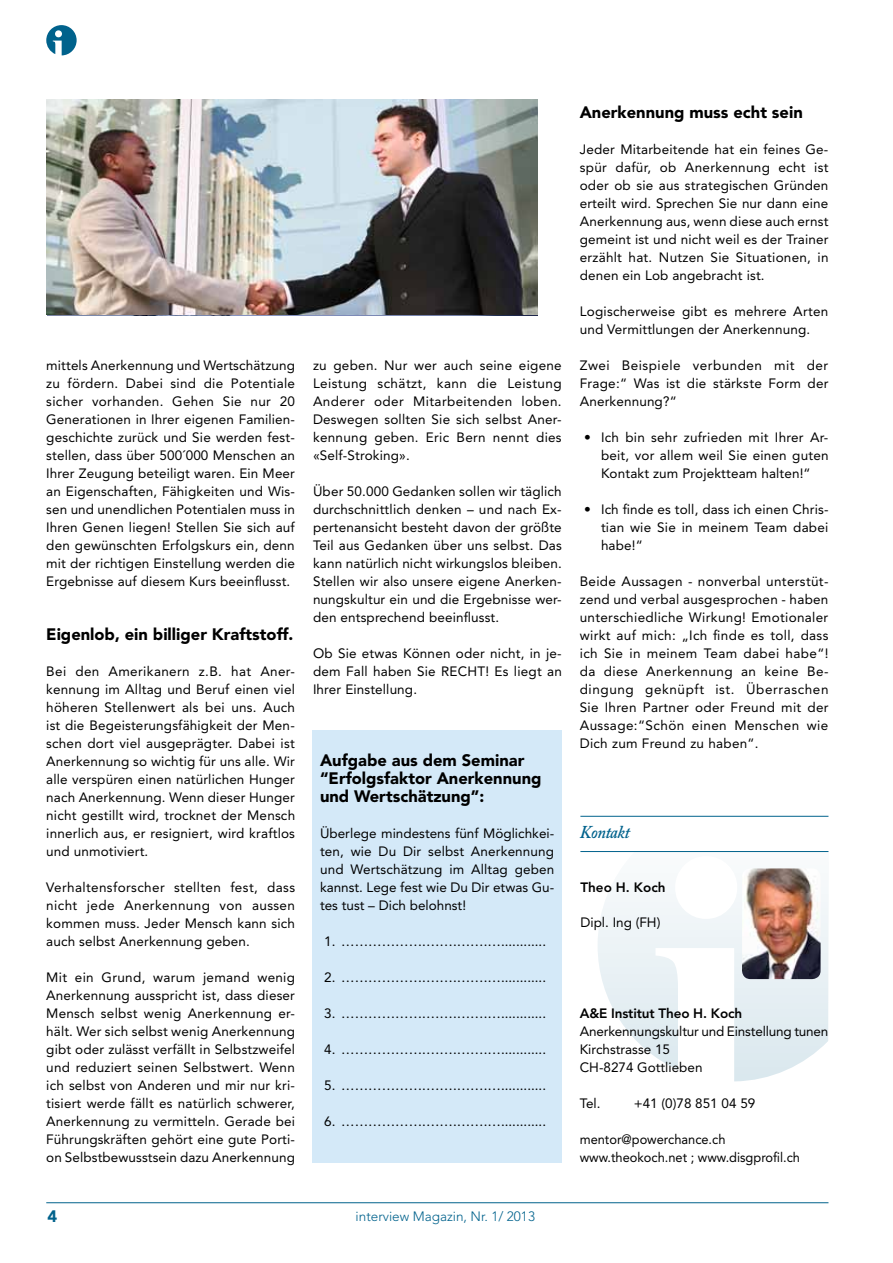
<style>
.page{position:relative;width:893px;height:1263px;background:#fff}
.page>*{position:absolute;margin:0;border:0;box-sizing:border-box;transform-origin:0 0}
.t1{font:italic 600 18px "Adobe Caslon Pro";letter-spacing:-.02em;color:#00628c;scale:.9 1}
.t2{font:900 16.5px/18px "Avenir LT Std";color:#000}
.t3{font:900 16.5px "Avenir LT Std";color:#00628c}
.t4{font:13.5px/18px "Avenir LT Std";letter-spacing:.01em;color:#000;text-align:justify}
.t5{font:13.5px/18px "Avenir LT Std";letter-spacing:-.01em;color:#000}
.t6{font:13.5px/18px "Avenir LT Std";letter-spacing:.01em;color:#000;scale:.95 1}
.t7{font:800 13.5px "Avenir LT Std";letter-spacing:-.01em;color:#000}
.t8{font:300 13.5px "Avenir LT Std";color:#00628c}
</style>
<div class="page">
<div style="left:313px;top:730px;width:249px;height:432px;background:#d4e9f8"></div>
<svg style="left:598px;top:851px;width:231px;height:230px"></svg>
<img style="left:742px;top:868px;width:79px;height:111px">
<hr style="left:580px;top:816px;width:248px;height:1px;background:#00628c">
<hr style="left:580px;top:851px;width:248px;height:1px;background:#00628c">
<img style="left:47px;top:100px;width:490px;height:214px">
<hr style="left:46px;top:1202px;width:782px;height:1px;background:#00628c">
<svg style="left:46px;top:25px;width:31px;height:30px"></svg>
<p class="t4" style="left:46px;top:357px;width:250px">mittels Anerkennung und Wertschätzung zu fördern. Dabei sind die Potentiale sicher vorhanden. Gehen Sie nur 20<br>Generationen in Ihrer eigenen Familien&shy;geschichte zurück und Sie werden fest&shy;stellen, dass über 500´000 Menschen an Ihrer Zeugung beteiligt waren. Ein Meer an Eigenschaften, Fähigkeiten und Wis&shy;sen und unendlichen Potentialen muss in Ihren Genen liegen! Stellen Sie sich auf den gewünschten Erfolgskurs ein, denn mit der richtigen Einstellung werden die Ergebnisse auf diesem Kurs beeinflusst.</p>
<p class="t2" style="left:46px;top:625px;width:249px">Eigenlob, ein billiger Kraftstoff.</p>
<p class="t4" style="left:46px;top:663px;width:250px">Bei den Amerikanern z.B. hat Aner&shy;kennung im Alltag und Beruf einen viel höheren Stellenwert als bei uns. Auch ist die Begeisterungsfähigkeit der Men&shy;schen dort viel ausgeprägter. Dabei ist Anerkennung so wichtig für uns alle. Wir alle verspüren einen natürlichen Hunger nach Anerkennung. Wenn dieser Hunger nicht gestillt wird, trocknet der Mensch innerlich aus, er resigniert, wird kraftlos und unmotiviert.</p>
<p class="t4" style="left:46px;top:879px;width:250px">Verhaltensforscher stellten fest, dass nicht jede Anerkennung von aussen kommen muss. Jeder Mensch kann sich auch selbst Anerkennung geben.</p>
<p class="t4" style="left:46px;top:969px;width:250px">Mit ein Grund, warum jemand wenig Anerkennung ausspricht ist, dass dieser Mensch selbst wenig Anerkennung er&shy;hält. Wer sich selbst wenig Anerkennung gibt oder zulässt verfällt in Selbstzweifel und reduziert seinen Selbstwert. Wenn ich selbst von Anderen und mir nur kri&shy;tisiert werde fällt es natürlich schwerer, Anerkennung zu vermitteln. Gerade bei Führungskräften gehört eine gute Porti&shy;on Selbstbewusstsein dazu Anerkennung</p>
<p class="t4" style="left:313px;top:357px;width:250px">zu geben. Nur wer auch seine eigene Leistung schätzt, kann die Leistung Anderer oder Mitarbeitenden loben.<br>Deswegen sollten Sie sich selbst Aner&shy;kennung geben. Eric Bern nennt dies «Self-Stroking».</p>
<p class="t4" style="left:313px;top:483px;width:250px">Über 50.000 Gedanken sollen wir täglich durchschnittlich denken – und nach Ex&shy;pertenansicht besteht davon der größte Teil aus Gedanken über uns selbst. Das kann natürlich nicht wirkungslos bleiben.<br>Stellen wir also unsere eigene Anerken&shy;nungskultur ein und die Ergebnisse wer&shy;den entsprechend beeinflusst.</p>
<p class="t4" style="left:313px;top:645px;width:250px">Ob Sie etwas Können oder nicht, in je&shy;dem Fall haben Sie RECHT! Es liegt an Ihrer Einstellung.</p>
<p class="t2" style="left:320px;top:751px;width:223px">Aufgabe aus dem Seminar “Erfolgsfaktor Anerkennung und Wertschätzung”:</p>
<p class="t4" style="left:320px;top:825px;width:236px">Überlege mindestens fünf Möglichkei&shy;ten, wie Du Dir selbst Anerkennung und Wertschätzung im Alltag geben kannst. Lege fest wie Du Dir etwas Gu&shy;tes tust – Dich belohnst!</p>
<p class="t4" style="left:324px;top:933px;width:223px">1. ……………….…….…….…............</p>
<p class="t4" style="left:324px;top:969px;width:223px">2. ……………….…….…….…............</p>
<p class="t4" style="left:324px;top:1005px;width:223px">3. ……………….…….…….…............</p>
<p class="t4" style="left:324px;top:1041px;width:223px">4. ……………….…….…….…............</p>
<p class="t4" style="left:324px;top:1077px;width:223px">5. ……………….…….…….…............</p>
<p class="t4" style="left:324px;top:1113px;width:223px">6. ……………….…….…….…............</p>
<p class="t3" style="left:48px;top:1206px;width:11px">4</p>
<p class="t8" style="left:356px;top:1208px;width:181px">interview Magazin, Nr. 1/ 2013</p>
<p class="t2" style="left:580px;top:103px;width:225px">Anerkennung muss echt sein</p>
<p class="t4" style="left:580px;top:141px;width:250px">Jeder Mitarbeitende hat ein feines Ge&shy;spür dafür, ob Anerkennung echt ist oder ob sie aus strategischen Gründen erteilt wird. Sprechen Sie nur dann eine Anerkennung aus, wenn diese auch ernst gemeint ist und nicht weil es der Trainer erzählt hat. Nutzen Sie Situationen, in denen ein Lob angebracht ist.</p>
<p class="t4" style="left:580px;top:303px;width:250px">Logischerweise gibt es mehrere Arten und Vermittlungen der Anerkennung.</p>
<p class="t4" style="left:580px;top:357px;width:250px">Zwei Beispiele verbunden mit der Frage:“ Was ist die stärkste Form der Anerkennung?“</p>
<p class="t4" style="left:601px;top:429px;width:229px;text-indent:-17px">• Ich bin sehr zufrieden mit Ihrer Ar&shy;beit, vor allem weil Sie einen guten Kontakt zum Projektteam halten!“</p>
<p class="t4" style="left:601px;top:501px;width:229px;text-indent:-17px">• Ich finde es toll, dass ich einen Chris&shy;tian wie Sie in meinem Team dabei habe!“</p>
<p class="t4" style="left:580px;top:573px;width:250px">Beide Aussagen - nonverbal unterstüt&shy;zend und verbal ausgesprochen - haben unterschiedliche Wirkung! Emotionaler wirkt auf mich: „Ich finde es toll, dass ich Sie in meinem Team dabei habe“! da diese Anerkennung an keine Be&shy;dingung geknüpft ist. Überraschen Sie Ihren Partner oder Freund mit der Aussage:“Schön einen Menschen wie Dich zum Freund zu haben“.</p>
<h1 class="t1" style="left:580px;top:822px;width:57px">Kontakt</h1>
<p class="t7" style="left:580px;top:880px;width:87px">Theo H. Koch</p>
<p class="t4" style="left:580px;top:913px;width:82px">Dipl. Ing (FH)</p>
<p class="t7" style="left:580px;top:1006px;width:164px">A&amp;E Institut Theo H. Koch</p>
<p class="t5" style="left:580px;top:1023px;width:250px">Anerkennungskultur und Einstellung tunen<br>Kirchstrasse 15<br>CH-8274 Gottlieben</p>
<p class="t4" style="left:580px;top:1095px;width:22px">Tel.</p>
<p class="t4" style="left:634px;top:1095px;width:123px">+41 (0)78 851 04 59</p>
<p class="t6" style="left:580px;top:1131px;width:233px">mentor@powerchance.ch www.theokoch.net ; www.disgprofil.ch</p>
</div>
